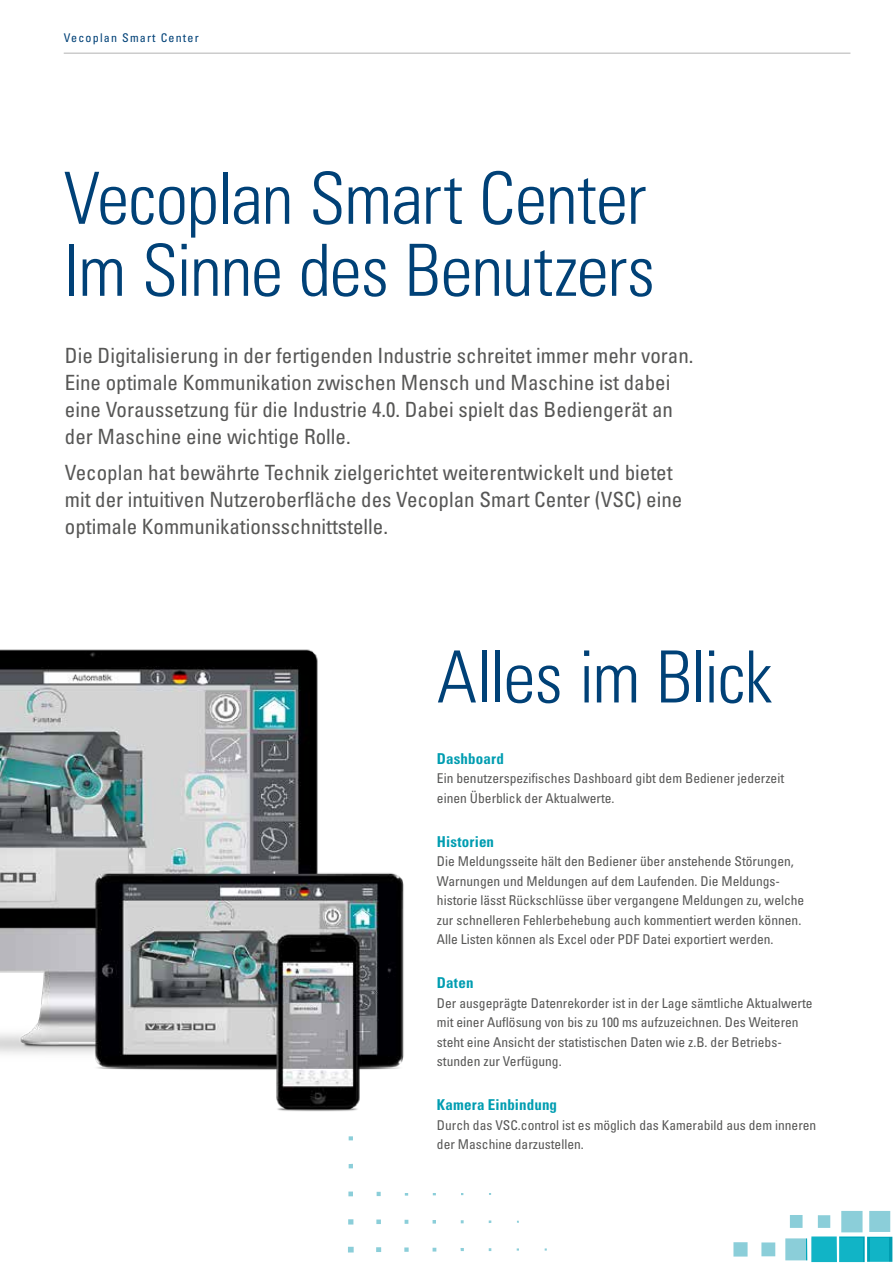
<style>
.page{position:relative;width:893px;height:1263px;background:#fff}
.page>*{position:absolute;margin:0;border:0;box-sizing:border-box;transform-origin:0 0}
.t1{font:300 condensed 72px/72px "Univers LT Pro";letter-spacing:-.02em;color:#004177}
.t2{font:condensed 21px/27px "Univers LT Pro";color:#575756}
.t3{font:700 condensed 15px "Univers LT Pro";letter-spacing:.01em;color:#009db1}
.t4{font:condensed 13.5px/19.5px "Univers LT Pro";color:#575756}
.t5{font:condensed 12px "Univers LT Pro";letter-spacing:.1em;color:#004177}
</style>
<div class="page">
<img style="left:348px;top:1136px;width:544px;height:126px">
<img style="left:0;top:649px;width:404px;height:463px">
<hr style="left:64px;top:53px;width:786px;height:1px;background:#b3b2b2">
<p class="t5" style="left:64px;top:30px;width:136px">Vecoplan Smart Center</p>
<h1 class="t1" style="left:64px;top:158px;width:593px">Vecoplan Smart Center<br>Im Sinne des Benutzers</h1>
<p class="t2" style="left:65px;top:342px;width:630px">Die Digitalisierung in der fertigenden Industrie schreitet immer mehr voran.<br>Eine optimale Kommunikation zwischen Mensch und Maschine ist dabei eine Voraussetzung für die Industrie 4.0. Dabei spielt das Bediengerät an der Maschine eine wichtige Rolle.</p>
<h2 class="t2" style="left:65px;top:458px;width:619px">Vecoplan hat bewährte Technik zielgerichtet weiterentwickelt und bietet mit der intuitiven Nutzeroberfläche des Vecoplan Smart Center (VSC) eine optimale Kommunikationsschnittstelle.</h2>
<h1 class="t1" style="left:437px;top:637px;width:337px">Alles im Blick</h1>
<p class="t3" style="left:437px;top:749px;width:68px">Dashboard</p>
<p class="t4" style="left:437px;top:768px;width:349px">Ein benutzerspezifisches Dashboard gibt dem Bediener jederzeit einen Überblick der Aktualwerte.</p>
<p class="t3" style="left:437px;top:832px;width:59px">Historien</p>
<p class="t4" style="left:437px;top:851px;width:369px">Die Meldungsseite hält den Bediener über anstehende Störungen, Warnungen und Meldungen auf dem Laufenden. Die Meldungs&shy;historie lässt Rückschlüsse über vergangene Meldungen zu, welche zur schnelleren Fehlerbehebung auch kommentiert werden können.<br>Alle Listen können als Excel oder PDF Datei exportiert werden.</p>
<p class="t3" style="left:437px;top:974px;width:38px">Daten</p>
<p class="t4" style="left:437px;top:993px;width:377px">Der ausgeprägte Datenrekorder ist in der Lage sämtliche Aktualwerte mit einer Auflösung von bis zu 100 ms aufzuzeichnen. Des Weiteren steht eine Ansicht der statistischen Daten wie z.B. der Betriebs&shy;stunden zur Verfügung.</p>
<p class="t3" style="left:437px;top:1096px;width:122px">Kamera Einbindung</p>
<p class="t4" style="left:437px;top:1115px;width:381px">Durch das VSC.control ist es möglich das Kamerabild aus dem inneren der Maschine darzustellen.</p>
</div>
